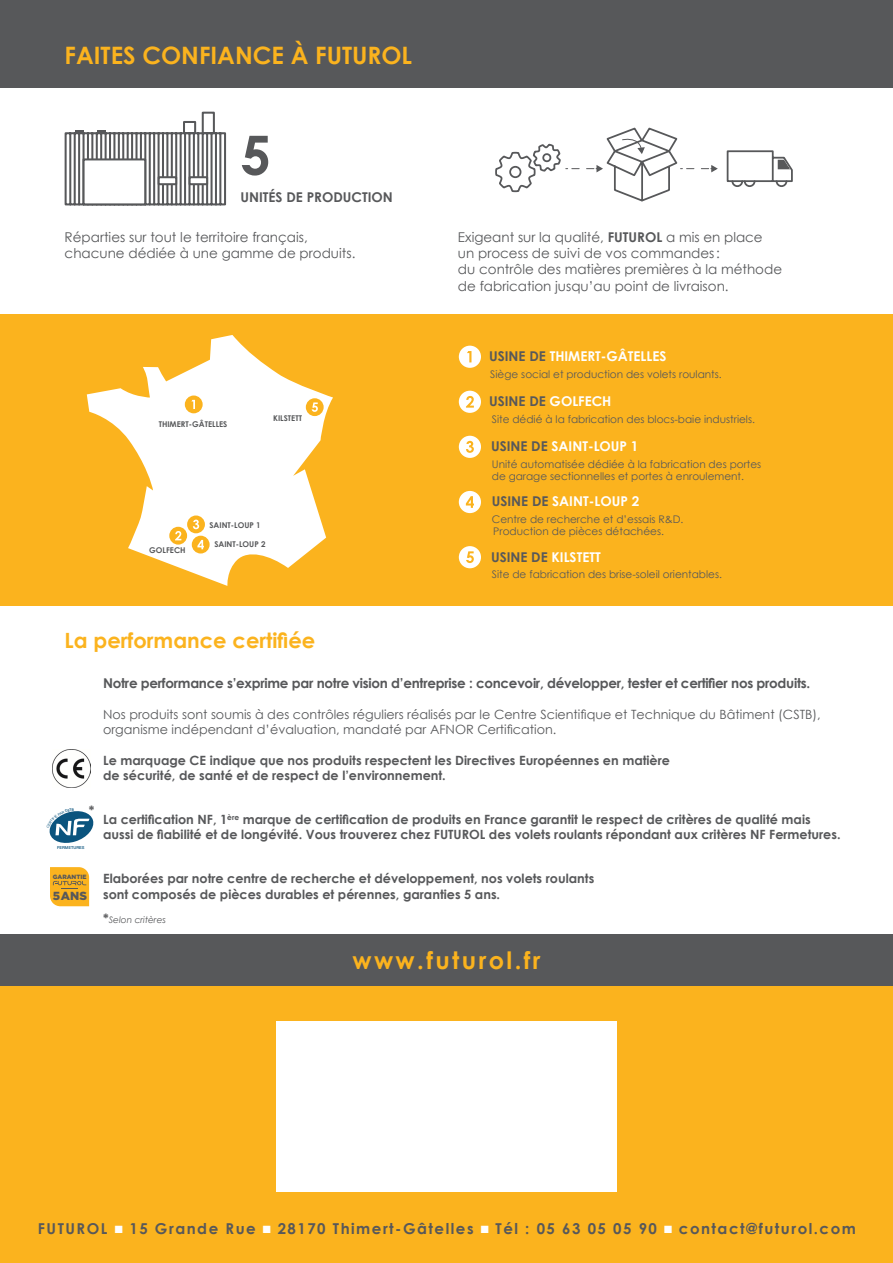
<style>
.page{position:relative;width:893px;height:1263px;background:#fff}
.page>*{position:absolute;margin:0;border:0;box-sizing:border-box;transform-origin:0 0}
.t1{font:700 54px "Century Gothic";color:#57585a}
.t2{font:700 24px "Century Gothic";color:#fbb31e}
.t3{font:700 24px "Century Gothic";letter-spacing:.1em;color:#fbb31e}
.t4{font:700 21px "Century Gothic";color:#fbb31e}
.t5{font:700 15px "Century Gothic";letter-spacing:.1em;color:#57585a}
.Texte_courant{font:13.5px/16.2px "Century Gothic";color:#57585a}
.t6{font:700 13.5px "Century Gothic";letter-spacing:-.02em;color:#57585a}
.Sous-titre{font:700 13.5px "Century Gothic";color:#fff}
.t7{font:700 13.5px "Century Gothic";color:#57585a}
.t8{font:700 13.5px "Arial";color:#000001}
.t9{font:700 12.75px/15.3px "Century Gothic";color:#57585a}
.t10{font:12.75px/15.3px "Century Gothic";color:#57585a}
.t11{font:900 11.7px "Gotham";color:#57585a}
.Sous-titre-2{font:10.5px "Century Gothic";color:#57585a}
.t12{font:italic 9px "Century Gothic";color:#57585a}
.t13{font:700 7.95px "Century Gothic";color:#57585a}
.t14{font:700 6.75px "Arial";color:#000001}
.t15{font:900 6.15px "Gotham";color:#57585a}
.t16{font:500 4.05px "Helvetica Neue";color:#0b547e}
.s1{font-weight:700}
.s2{color:#57585a}
.s3{color:#fff}
.s4{font-weight:700;font-style:normal;font-size:12.75px}
</style>
<div class="page">
<div style="left:0;top:985px;width:893px;height:278px;background:#fbb31e"></div>
<div style="left:0;top:935px;width:893px;height:51px;background:#57585a"></div>
<div style="left:277px;top:1021px;width:340px;height:170px;background:#fff"></div>
<div style="left:0;top:0;width:893px;height:88px;background:#57585a"></div>
<img style="left:52px;top:750px;width:38px;height:38px">
<svg style="left:50px;top:867px;width:39px;height:39px;background:#f3b027"></svg>
<svg style="left:64px;top:111px;width:163px;height:95px"></svg>
<svg style="left:495px;top:127px;width:298px;height:75px"></svg>
<div style="left:0;top:314px;width:893px;height:292px;background:#fbb31e"></div>
<svg style="left:87px;top:335px;width:246px;height:251px;fill:#fff"></svg>
<svg style="left:169px;top:515px;width:41px;height:38px"></svg>
<svg style="left:185px;top:395px;width:18px;height:18px"></svg>
<svg style="left:306px;top:398px;width:18px;height:18px"></svg>
<div style="left:459px;top:346px;width:22px;height:22px;background:#fff;border-radius:50%"></div>
<svg style="left:467px;top:351px;width:4px;height:11px"></svg>
<div style="left:459px;top:391px;width:22px;height:22px;background:#fff;border-radius:50%"></div>
<svg style="left:466px;top:396px;width:8px;height:12px"></svg>
<div style="left:459px;top:436px;width:22px;height:22px;background:#fff;border-radius:50%"></div>
<svg style="left:466px;top:441px;width:8px;height:12px"></svg>
<div style="left:459px;top:491px;width:22px;height:22px;background:#fff;border-radius:50%"></div>
<svg style="left:466px;top:496px;width:8px;height:12px"></svg>
<div style="left:459px;top:546px;width:22px;height:22px;background:#fff;border-radius:50%"></div>
<svg style="left:466px;top:551px;width:8px;height:12px"></svg>
<svg style="left:49px;top:811px;width:45px;height:32px"></svg>
<p class="t2" style="left:65px;top:37px;width:349px">FAITES CONFIANCE À FUTUROL</p>
<p class="t1" style="left:241px;top:114px;width:32px">5</p>
<p class="t7" style="left:241px;top:186px;width:154px">UNITÉS DE PRODUCTION</p>
<p class="Texte_courant" style="left:65px;top:229px;width:245px">Réparties sur tout le territoire français,</p>
<p class="Texte_courant" style="left:65px;top:245px;width:292px">chacune dédiée à une gamme de produits.</p>
<p class="t13" style="left:159px;top:418px;width:70px">THIMERT-GÂTELLES</p>
<p class="t13" style="left:273px;top:412px;width:30px">KILSTETT</p>
<p class="t13" style="left:149px;top:544px;width:38px">GOLFECH</p>
<p class="t13" style="left:209px;top:519px;width:53px">SAINT-LOUP 1</p>
<p class="t13" style="left:214px;top:538px;width:53px">SAINT-LOUP 2</p>
<p class="t4" style="left:65px;top:625px;width:252px">La performance certifiée</p>
<p class="Texte_courant" style="left:458px;top:229px;width:326px">Exigeant sur la qualité, <span class="s1">FUTUROL</span> a mis en place un process de suivi de vos commandes:<br>du contrôle des matières premières à la méthode de fabrication jusqu’au point de livraison.</p>
<p class="Sous-titre" style="left:489px;top:346px;width:179px"><span class="s2">USINE DE</span> THIMERT-GÂTELLES</p>
<p class="Sous-titre-2" style="left:490px;top:366px;width:233px">Siège social et production des volets roulants.</p>
<p class="t7" style="left:489px;top:391px;width:124px">USINE DE <span class="s3">GOLFECH</span></p>
<p class="Sous-titre-2" style="left:492px;top:411px;width:265px">Site dédié à la fabrication des blocs-baie industriels.</p>
<p class="Sous-titre" style="left:491px;top:436px;width:149px"><span class="s2">USINE DE</span> SAINT-LOUP 1</p>
<p class="Sous-titre-2" style="left:492px;top:456px;width:271px">Unité automatisée dédiée à la fabrication des portes</p>
<p class="Sous-titre-2" style="left:492px;top:469px;width:254px">de garage sectionnelles et portes à enroulement.</p>
<p class="Sous-titre" style="left:492px;top:491px;width:149px"><span class="s2">USINE DE</span> SAINT-LOUP 2</p>
<p class="Sous-titre-2" style="left:492px;top:512px;width:193px">Centre de recherche et d’essais R&amp;D.</p>
<p class="Sous-titre-2" style="left:493px;top:524px;width:172px">Production de pièces détachées.</p>
<p class="Sous-titre" style="left:491px;top:546px;width:111px"><span class="s2">USINE DE</span> KILSTETT</p>
<p class="Sous-titre-2" style="left:492px;top:567px;width:232px">Site de fabrication des brise-soleil orientables.</p>
<p class="t9" style="left:89px;top:802px;width:7px">*</p>
<p class="t16" style="left:57px;top:845px;width:29px">FERMETURES</p>
<p class="t15" style="left:53px;top:873px;width:35px">GARANTIE</p>
<p class="t11" style="left:53px;top:889px;width:36px">5ANS</p>
<p class="t6" style="left:103px;top:673px;width:709px">Notre performance s’exprime par notre vision d’entreprise : concevoir, développer, tester et certifier nos produits.</p>
<p class="t10" style="left:103px;top:706px;width:719px">Nos produits sont soumis à des contrôles réguliers réalisés par le Centre Scientifique et Technique du Bâtiment (CSTB), organisme indépendant d’évaluation, mandaté par AFNOR Certification.</p>
<p class="t9" style="left:103px;top:752px;width:568px">Le marquage CE indique que nos produits respectent les Directives Européennes en matière de sécurité, de santé et de respect de l’environnement.</p>
<p class="t9" style="left:103px;top:811px;width:739px">La certification NF, 1<sup>ère</sup> marque de certification de produits en France garantit le respect de critères de qualité mais aussi de fiabilité et de longévité. Vous trouverez chez FUTUROL des volets roulants répondant aux critères NF Fermetures.</p>
<p class="t9" style="left:103px;top:870px;width:493px">Elaborées par notre centre de recherche et développement, nos volets roulants sont composés de pièces durables et pérennes, garanties 5 ans.</p>
<p class="t8" style="left:110px;top:819px;width:103px">*V E M C R O S*</p>
<p class="t14" style="left:118px;top:835px;width:5px">3</p>
<p class="t14" style="left:131px;top:835px;width:5px">2</p>
<p class="t12" style="left:103px;top:913px;width:64px"><span class="s4">*</span>Selon critères</p>
<p class="t3" style="left:352px;top:942px;width:190px">www.futurol.fr</p>
<p class="t5" style="left:38px;top:1217px;width:819px">FUTUROL <span class="s3">■</span> 15 Grande Rue <span class="s3">■</span> 28170 Thimert-Gâtelles <span class="s3">■</span> Tél : 05 63 05 05 90 <span class="s3">■</span> contact@futurol.com</p>
</div>
